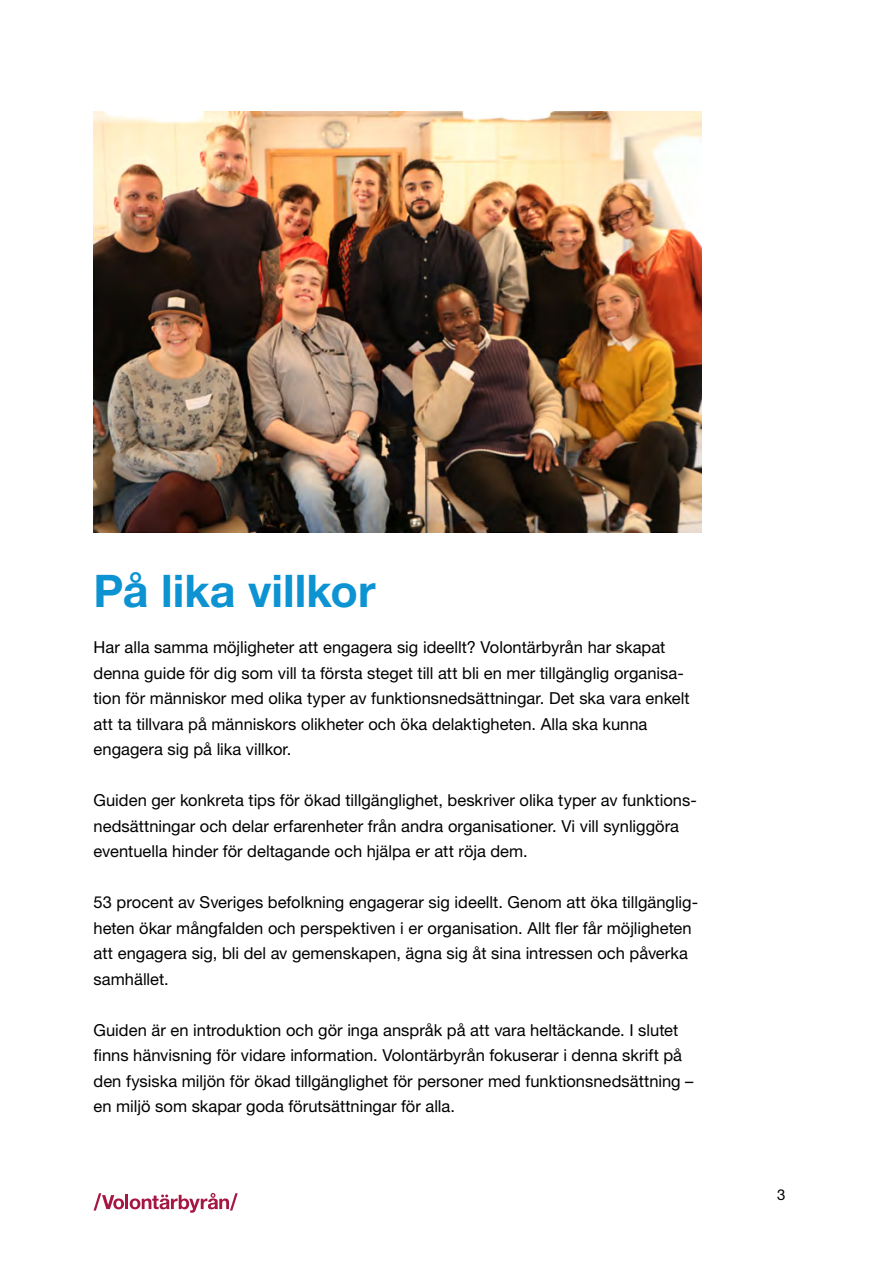
<style>
.page{position:relative;width:893px;height:1263px;background:#fff}
.page>*{position:absolute;margin:0;border:0;box-sizing:border-box;transform-origin:0 0}
.t1{font:700 45px "Helvetica Neue LT Std";letter-spacing:-.005em;color:#0d93d2}
.t2{font:16.5px/25.5px "Helvetica Neue LT Std";color:#000}
.t3{font:15px "Helvetica Neue LT Std";color:#000}
</style>
<div class="page">
<hr style="left:125px;top:1195px;width:3px;height:14px;background:#a51642">
<svg style="left:94px;top:1193px;width:30px;height:17px"></svg>
<svg style="left:130px;top:1193px;width:108px;height:20px"></svg>
<img style="left:94px;top:112px;width:608px;height:421px">
<h1 class="t1" style="left:94px;top:563px;width:284px">På lika villkor</h1>
<p class="t2" style="left:94px;top:634px;width:598px">Har alla samma möjligheter att engagera sig ideellt? Volontärbyrån har skapat denna guide för dig som vill ta första steget till att bli en mer tillgänglig organisa&shy;tion för människor med olika typer av funktionsnedsättningar. Det ska vara enkelt att ta tillvara på människors olikheter och öka delaktigheten. Alla ska kunna engagera sig på lika villkor.</p>
<p class="t2" style="left:94px;top:787px;width:605px">Guiden ger konkreta tips för ökad tillgänglighet, beskriver olika typer av funktions&shy;nedsättningar och delar erfarenheter från andra organisationer. Vi vill synliggöra eventuella hinder för deltagande och hjälpa er att röja dem.</p>
<p class="t2" style="left:94px;top:889px;width:606px">53 procent av Sveriges befolkning engagerar sig ideellt. Genom att öka tillgänglig&shy;heten ökar mångfalden och perspektiven i er organisation. Allt fler får möjligheten att engagera sig, bli del av gemenskapen, ägna sig åt sina intressen och påverka samhället.</p>
<p class="t2" style="left:94px;top:1017px;width:601px">Guiden är en introduktion och gör inga anspråk på att vara heltäckande. I slutet finns hänvisning för vidare information. Volontärbyrån fokuserar i denna skrift på den fysiska miljön för ökad tillgänglighet för personer med funktionsnedsättning – en miljö som skapar goda förutsättningar för alla.</p>
<p class="t3" style="left:777px;top:1186px;width:10px">3</p>
</div>
